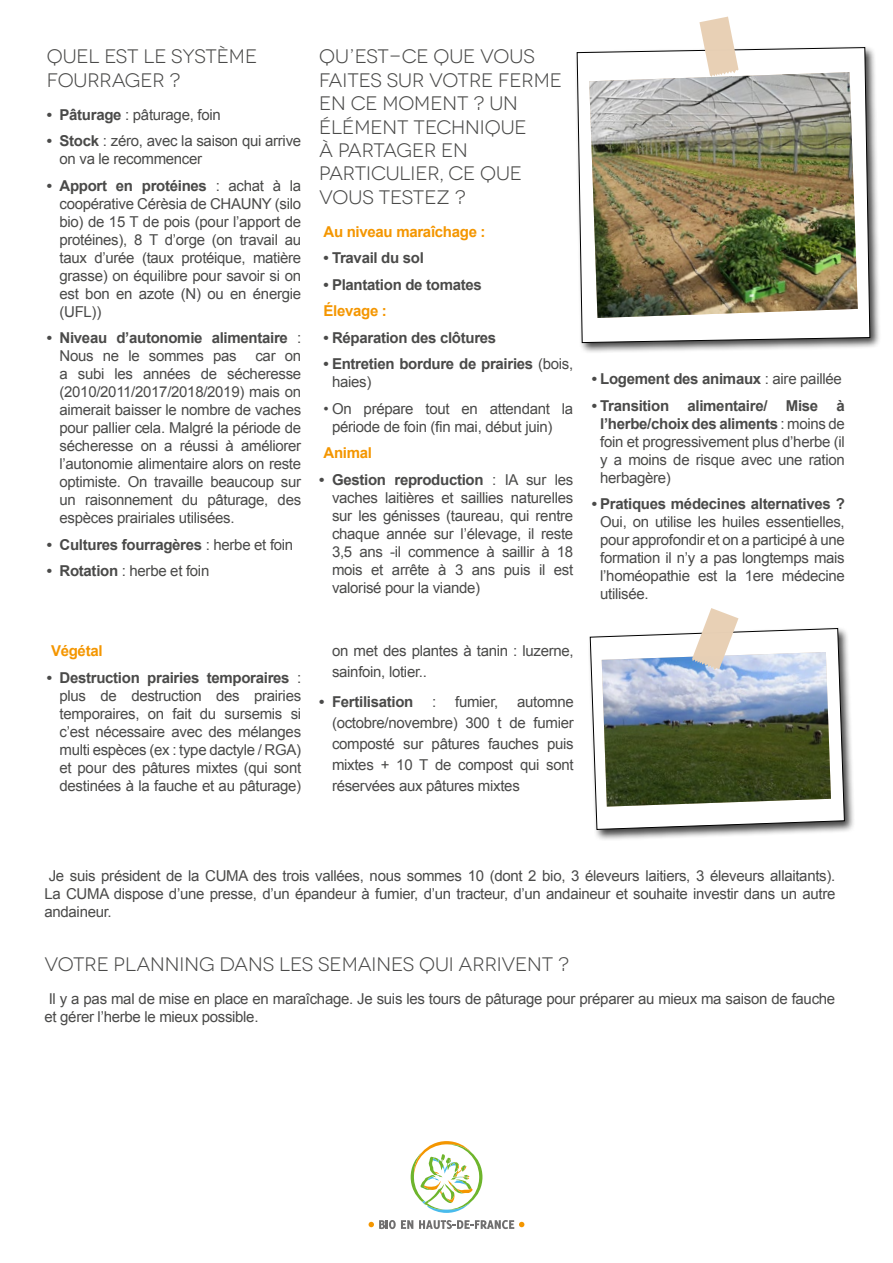
<style>
.page{position:relative;width:893px;height:1263px;background:#fff}
.page>*{position:absolute;margin:0;border:0;box-sizing:border-box;transform-origin:0 0}
.t1{font:19.5px/23.4px "Novecentowide";color:#4a4a49}
.t2{font:15px/18px "Arial";letter-spacing:-.02em;color:#4a4a49;text-align:justify}
.t3{font:700 15px/18px "Arial";letter-spacing:-.02em;color:#4a4a49}
.t4{font:700 15px "Arial";letter-spacing:-.02em;color:#f49600}
.s1{font-weight:700}
.s2{font-weight:400}
</style>
<div class="page">
<div style="left:588px;top:626px;width:268px;height:215px;background:#000;opacity:.75"></div>
<svg style="left:590px;top:628px;width:255px;height:202px"></svg>
<svg style="left:411px;top:1141px;width:71px;height:72px"></svg>
<svg style="left:369px;top:1220px;width:44px;height:9px"></svg>
<svg style="left:419px;top:1220px;width:105px;height:9px"></svg>
<div style="left:575px;top:45px;width:307px;height:309px;background:#000;opacity:.75"></div>
<svg style="left:577px;top:47px;width:293px;height:296px"></svg>
<img style="left:589px;top:72px;width:269px;height:246px">
<svg style="left:699px;top:17px;width:39px;height:60px"></svg>
<svg style="left:602px;top:608px;width:229px;height:199px"></svg>
<h1 class="t1" style="left:47px;top:45px;width:212px">QUEL EST LE SYSTÈME<br>FOURRAGER ?</h1>
<p class="t2" style="left:47px;top:106px;width:175px"><span class="s1">• Pâturage</span> : pâturage, foin</p>
<p class="t2" style="left:60px;top:132px;width:243px;text-indent:-13px"><span class="s1">• Stock</span> : zéro, avec la saison qui arrive on va le recommencer</p>
<p class="t2" style="left:60px;top:177px;width:243px;text-indent:-13px"><span class="s1">• Apport en protéines</span> : achat à la coopérative Cérèsia de CHAUNY (silo bio) de 15 T de pois (pour l’apport de protéines), 8 T d’orge (on travail au taux d’urée (taux protéique, matière grasse) on équilibre pour savoir si on est bon en azote (N) ou en énergie (UFL))</p>
<p class="t2" style="left:60px;top:329px;width:243px;text-indent:-13px"><span class="s1">• Niveau d’autonomie alimentaire</span> :<br>Nous ne le sommes pas car on a subi les années de sécheresse (2010/2011/2017/2018/2019) mais on aimerait baisser le nombre de vaches pour pallier cela. Malgré la période de sécheresse on a réussi à améliorer l’autonomie alimentaire alors on reste optimiste. On travaille beaucoup sur un raisonnement du pâturage, des espèces prairiales utilisées.</p>
<p class="t3" style="left:47px;top:536px;width:248px">• Cultures fourragères <span class="s2">: herbe et foin</span></p>
<p class="t2" style="left:47px;top:562px;width:164px"><span class="s1">• Rotation</span> : herbe et foin</p>
<h1 class="t1" style="left:319px;top:45px;width:244px">QU’EST-CE QUE VOUS<br>FAITES SUR VOTRE FERME<br>EN CE MOMENT ? UN<br>ÉLÉMENT TECHNIQUE<br>À PARTAGER EN<br>PARTICULIER, CE QUE<br>VOUS TESTEZ ?</h1>
<p class="t4" style="left:323px;top:221px;width:164px">Au niveau maraîchage :</p>
<p class="t3" style="left:323px;top:249px;width:102px">• Travail du sol</p>
<p class="t3" style="left:323px;top:276px;width:160px">• Plantation de tomates</p>
<p class="t4" style="left:323px;top:301px;width:65px">Élevage :</p>
<p class="t3" style="left:323px;top:329px;width:174px">• Réparation des clôtures</p>
<p class="t3" style="left:332px;top:355px;width:243px;text-indent:-9px">• Entretien bordure de prairies <span class="s2">(bois, haies)</span></p>
<p class="t2" style="left:332px;top:400px;width:243px;text-indent:-9px">• On prépare tout en attendant la période de foin (fin mai, début juin)</p>
<p class="t4" style="left:323px;top:443px;width:50px">Animal</p>
<p class="t2" style="left:332px;top:471px;width:243px;text-indent:-13px"><span class="s1">• Gestion reproduction</span> : IA sur les vaches laitières et saillies naturelles sur les génisses (taureau, qui rentre chaque année sur l’élevage, il reste 3,5 ans -il commence à saillir à 18 mois et arrête à 3 ans puis il est valorisé pour la viande)</p>
<p class="t3" style="left:592px;top:370px;width:252px">• Logement des animaux <span class="s2">: aire paillée</span></p>
<p class="t2" style="left:600px;top:397px;width:246px;text-indent:-9px"><span class="s1">• Transition alimentaire/ Mise à l’herbe/choix des aliments</span> : moins de foin et progressivement plus d’herbe (il y a moins de risque avec une ration herbagère)</p>
<p class="t3" style="left:592px;top:495px;width:255px">• Pratiques médecines alternatives ?</p>
<p class="t2" style="left:600px;top:513px;width:246px">Oui, on utilise les huiles essentielles, pour approfondir et on a participé à une formation il n’y a pas longtemps mais l’homéopathie est la 1ere médecine utilisée.</p>
<p class="t4" style="left:51px;top:641px;width:53px">Végétal</p>
<p class="t2" style="left:60px;top:669px;width:243px;text-indent:-13px"><span class="s1">• Destruction prairies temporaires</span> : plus de destruction des prairies temporaires, on fait du sursemis si c’est nécessaire avec des mélanges multi espèces (ex : type dactyle / RGA) et pour des pâtures mixtes (qui sont destinées à la fauche et au pâturage)</p>
<p class="t2" style="left:332px;top:641px;width:243px;line-height:21px">on met des plantes à tanin : luzerne, sainfoin, lotier..</p>
<p class="t3" style="left:319px;top:693px;width:96px">• Fertilisation</p>
<p class="t2" style="left:432px;top:693px;width:6px">:</p>
<p class="t2" style="left:455px;top:693px;width:45px">fumier,</p>
<p class="t2" style="left:332px;top:691px;width:243px;line-height:21px;text-indent:185px">automne (octobre/novembre) 300 t de fumier composté sur pâtures fauches puis mixtes + 10 T de compost qui sont réservées aux pâtures mixtes</p>
<p class="t2" style="left:44px;top:866px;width:792px">Je suis président de la CUMA des trois vallées, nous sommes 10 (dont 2 bio, 3 éleveurs laitiers, 3 éleveurs allaitants).<br>La CUMA dispose d’une presse, d’un épandeur à fumier, d’un tracteur, d’un andaineur et souhaite investir dans un autre andaineur.</p>
<h1 class="t1" style="left:44px;top:952px;width:526px">VOTRE PLANNING DANS LES SEMAINES QUI ARRIVENT ?</h1>
<p class="t2" style="left:44px;top:989px;width:792px">Il y a pas mal de mise en place en maraîchage. Je suis les tours de pâturage pour préparer au mieux ma saison de fauche et gérer l’herbe le mieux possible.</p>
</div>
